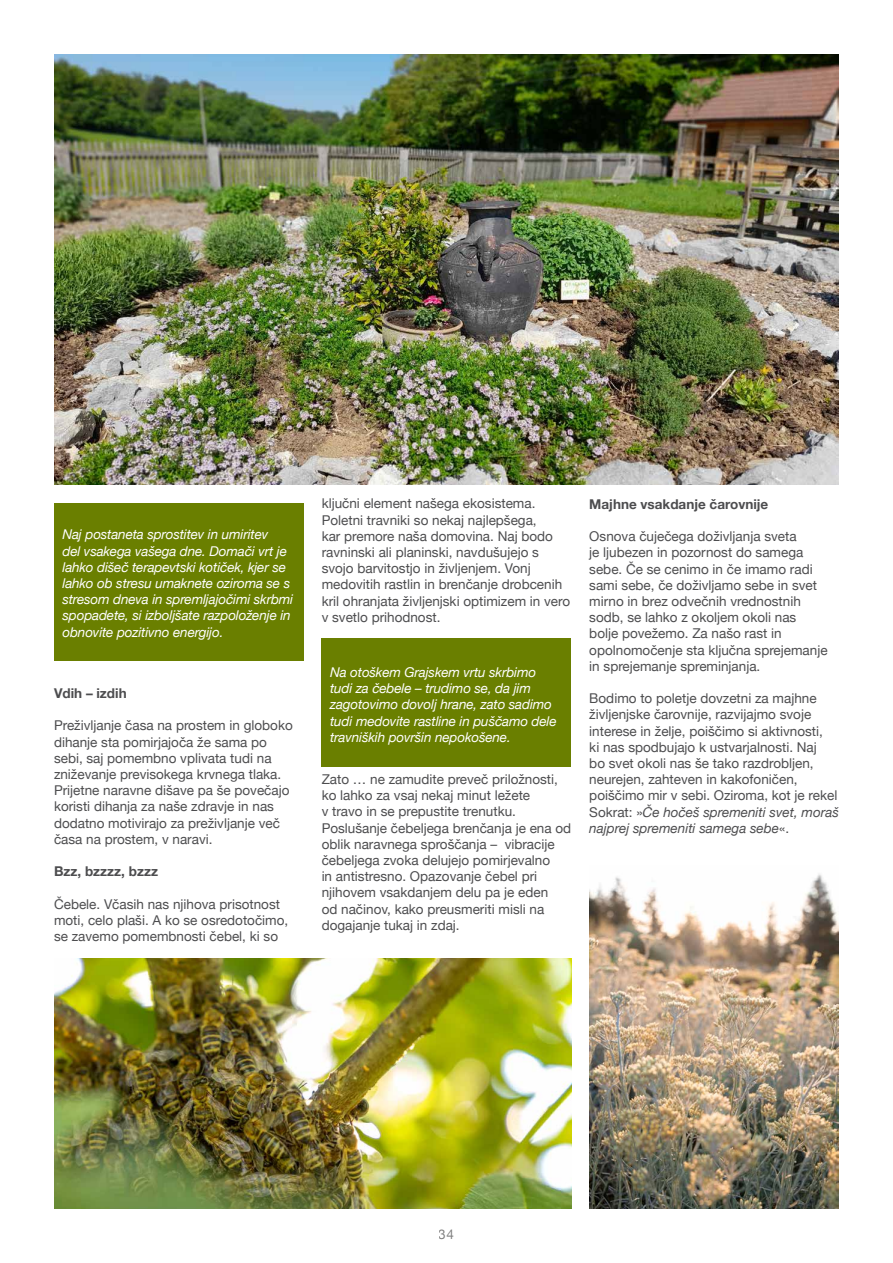
<style>
.page{position:relative;width:893px;height:1263px;background:#fff}
.page>*{position:absolute;margin:0;border:0;box-sizing:border-box;transform-origin:0 0}
.t1{font:13.5px/16.2px "Helvetica Neue";color:#4d4d4f}
.t2{font:italic 13.5px/16.2px "Helvetica Neue";letter-spacing:-.01em;color:#fff}
.t3{font:700 13.5px "Helvetica Neue";color:#4d4d4f}
.t4{font:13.5px "Helvetica Neue";color:#000}
.s1{font-style:italic}
</style>
<div class="page">
<div style="left:322px;top:638px;width:249px;height:129px;background:#6a7f00"></div>
<img style="left:54px;top:54px;width:785px;height:431px">
<div style="left:54px;top:503px;width:250px;height:157px;background:#6a7f00"></div>
<img style="left:54px;top:958px;width:517px;height:251px">
<img style="left:589px;top:874px;width:250px;height:335px">
<p class="t2" style="left:63px;top:527px;width:232px">Naj postaneta sprostitev in umiritev<br>del vsakega vašega dne. Domači vrt je lahko dišeč terapevtski kotiček, kjer se lahko ob stresu umaknete oziroma se s stresom dneva in spremljajočimi skrbmi spopadete, si izboljšate razpoloženje in obnovite pozitivno energijo.</p>
<p class="t3" style="left:54px;top:683px;width:74px">Vdih – izdih</p>
<p class="t1" style="left:54px;top:718px;width:240px">Preživljanje časa na prostem in globoko dihanje sta pomirjajoča že sama po sebi, saj pomembno vplivata tudi na zniževanje previsokega krvnega tlaka.<br>Prijetne naravne dišave pa še povečajo koristi dihanja za naše zdravje in nas dodatno motivirajo za preživljanje več časa na prostem, v naravi.</p>
<p class="t3" style="left:54px;top:861px;width:106px">Bzz, bzzzz, bzzz</p>
<p class="t1" style="left:54px;top:896px;width:236px">Čebele. Včasih nas njihova prisotnost moti, celo plaši. A ko se osredotočimo, se zavemo pomembnosti čebel, ki so</p>
<p class="t1" style="left:322px;top:496px;width:250px">ključni element našega ekosistema.<br>Poletni travniki so nekaj najlepšega,<br>kar premore naša domovina. Naj bodo ravninski ali planinski, navdušujejo s svojo barvitostjo in življenjem. Vonj medovitih rastlin in brenčanje drobcenih kril ohranjata življenjski optimizem in vero v svetlo prihodnost.</p>
<p class="t2" style="left:330px;top:665px;width:228px">Na otoškem Grajskem vrtu skrbimo tudi za čebele – trudimo se, da jim zagotovimo dovolj hrane, zato sadimo tudi medovite rastline in puščamo dele travniških površin nepokošene.</p>
<p class="t1" style="left:322px;top:772px;width:251px">Zato … ne zamudite preveč priložnosti, ko lahko za vsaj nekaj minut ležete<br>v travo in se prepustite trenutku.<br>Poslušanje čebeljega brenčanja je ena od oblik naravnega sproščanja – vibracije čebeljega zvoka delujejo pomirjevalno<br>in antistresno. Opazovanje čebel pri njihovem vsakdanjem delu pa je eden<br>od načinov, kako preusmeriti misli na dogajanje tukaj in zdaj.</p>
<p class="t3" style="left:589px;top:493px;width:181px">Majhne vsakdanje čarovnije</p>
<p class="t1" style="left:589px;top:529px;width:240px">Osnova čuječega doživljanja sveta<br>je ljubezen in pozornost do samega sebe. Če se cenimo in če imamo radi sami sebe, če doživljamo sebe in svet mirno in brez odvečnih vrednostnih sodb, se lahko z okoljem okoli nas bolje povežemo. Za našo rast in opolnomočenje sta ključna sprejemanje in sprejemanje spreminjanja.</p>
<p class="t1" style="left:589px;top:691px;width:251px">Bodimo to poletje dovzetni za majhne življenjske čarovnije, razvijajmo svoje interese in želje, poiščimo si aktivnosti,<br>ki nas spodbujajo k ustvarjalnosti. Naj<br>bo svet okoli nas še tako razdrobljen, neurejen, zahteven in kakofoničen, poiščimo mir v sebi. Oziroma, kot je rekel Sokrat: »<span class="s1">Če hočeš spremeniti svet, moraš najprej spremeniti samega sebe</span>«.</p>
<p class="t4" style="left:439px;top:1224px;width:17px">34</p>
</div>
